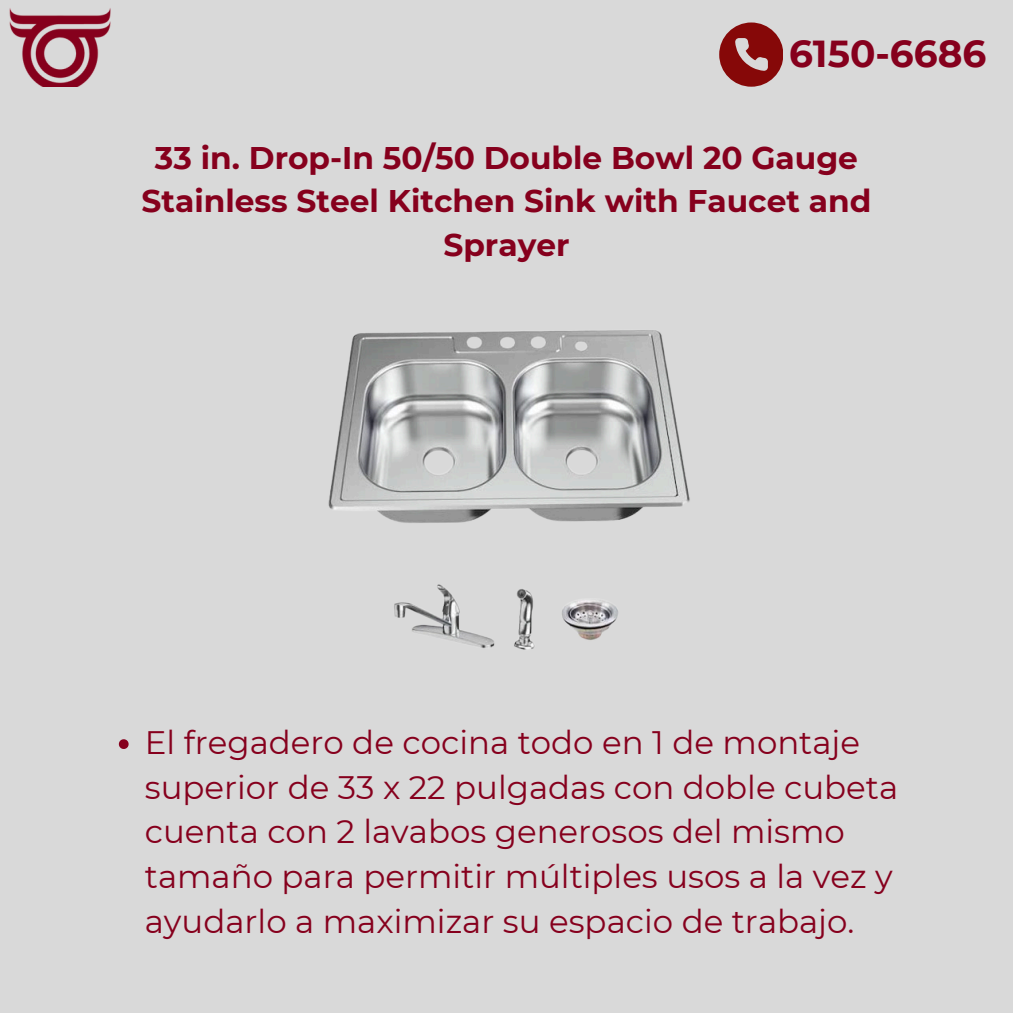
<style>
.page{position:relative;width:1013px;height:1013px;background:#fff}
.page>*{position:absolute;margin:0;border:0;box-sizing:border-box;transform-origin:0 0}
.t1{font:700 37.5px "Montserrat";color:#86001d}
.t2{font:32.5px/44.8px "Montserrat";color:#86001d}
.t3{font:700 31.25px/43.1px "Montserrat";color:#86001d;text-align:center}
</style>
<div class="page">
<div style="left:0;top:0;width:1012px;height:1012px;background:#d9d9d9"></div>
<img style="left:9px;top:8px;width:102px;height:78px">
<svg style="left:719px;top:22px;width:64px;height:64px"></svg>
<img style="left:328px;top:330px;width:362px;height:320px">
<svg style="left:119px;top:739px;width:10px;height:10px"></svg>
<h1 class="t1" style="left:789px;top:30px;width:199px">6150-6686</h1>
<p class="t3" style="left:142px;top:136px;width:731px">33 in. Drop-In 50/50 Double Bowl 20 Gauge<br>Stainless Steel Kitchen Sink with Faucet and<br>Sprayer</p>
<h2 class="t2" style="left:145px;top:719px;width:755px">El fregadero de cocina todo en 1 de montaje superior de 33 x 22 pulgadas con doble cubeta cuenta con 2 lavabos generosos del mismo tamaño para permitir múltiples usos a la vez y ayudarlo a maximizar su espacio de trabajo.</h2>
</div>
